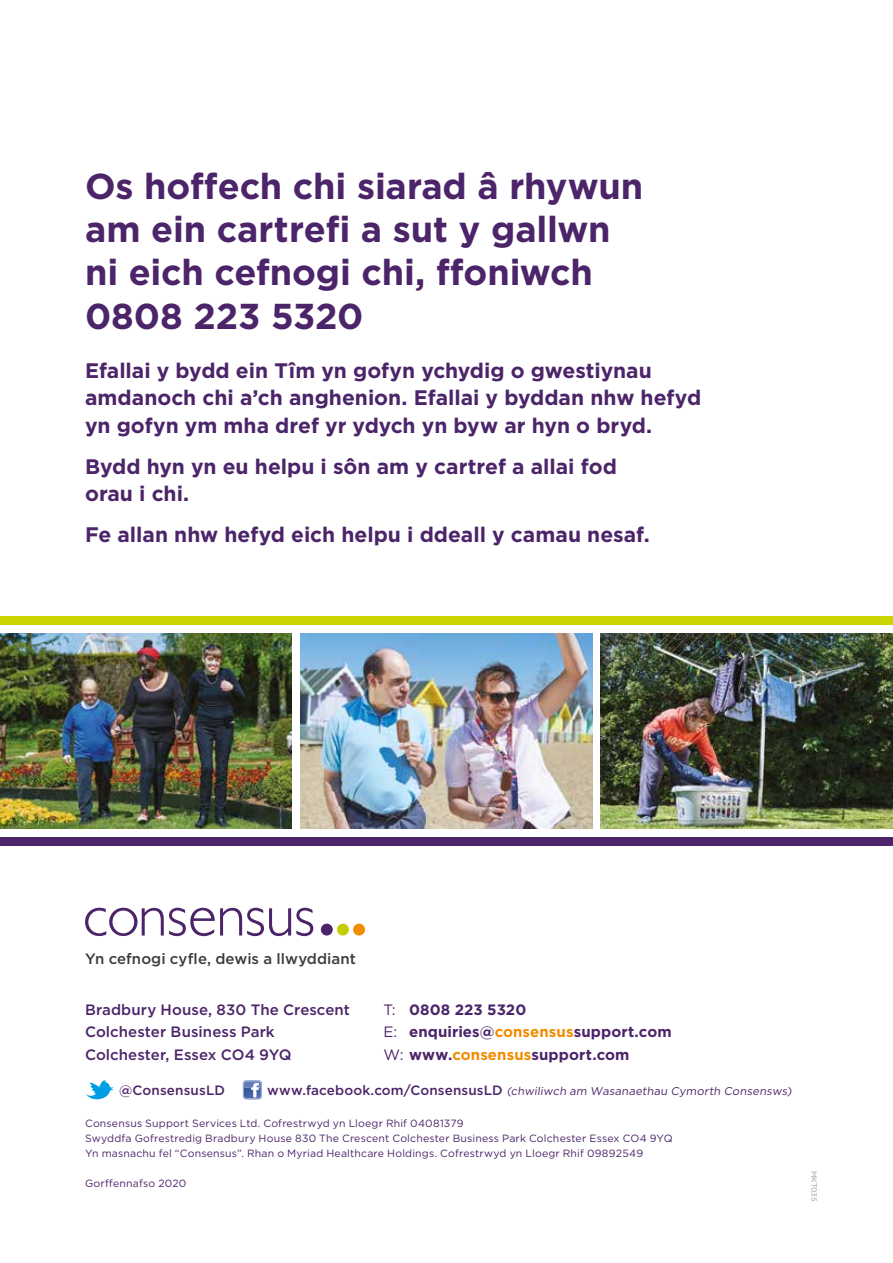
<style>
.page{position:relative;width:893px;height:1263px;background:#fff}
.page>*{position:absolute;margin:0;border:0;box-sizing:border-box;transform-origin:0 0}
.t1{font:700 36px/43.2px "Gotham";letter-spacing:-.005em;color:#4c2469}
.t2{font:700 21px/27.8px "Gotham";color:#4c2469}
.t3{font:500 15px "Gotham";letter-spacing:.005em;color:#4c2469}
.t4{font:700 15px "Gotham";letter-spacing:.01em;color:#4c2469}
.t5{font:500 15px "Gotham";color:#3c3c3b}
.t6{font:500 13.5px "Gotham";letter-spacing:.01em;color:#4c2469}
.t7{font:11.25px "Gotham";color:#4c2469}
.t8{font:10.5px/15px "Gotham";letter-spacing:.015em;color:#4c2469}
.t9{font:7.5px "Gotham";letter-spacing:-.025em;color:#9d9d9c}
.s1{font-weight:400}
.s2{color:#f28c00}
.s3{font-weight:500;font-size:13.5px}
</style>
<div class="page">
<img style="left:0;top:633px;width:292px;height:196px">
<img style="left:300px;top:633px;width:292px;height:196px">
<img style="left:600px;top:633px;width:293px;height:196px">
<div style="left:0;top:617px;width:893px;height:8px;background:#cad400"></div>
<div style="left:0;top:837px;width:893px;height:8px;background:#4c2469"></div>
<svg style="left:85px;top:908px;width:228px;height:28px"></svg>
<div style="left:321px;top:924px;width:12px;height:11px;background:#4c2469;border-radius:50%"></div>
<div style="left:337px;top:924px;width:12px;height:11px;background:#c3cd00;border-radius:50%"></div>
<div style="left:353px;top:924px;width:12px;height:11px;background:#f28c00;border-radius:50%"></div>
<svg style="left:86px;top:1080px;width:28px;height:19px"></svg>
<svg style="left:243px;top:1080px;width:19px;height:19px"></svg>
<h1 class="t1" style="left:85px;top:164px;width:560px">Os hoffech chi siarad â rhywun am ein cartrefi a sut y gallwn ni eich cefnogi chi, ffoniwch<br>0808 223 5320</h1>
<h2 class="t2" style="left:85px;top:356px;width:618px">Efallai y bydd ein Tîm yn gofyn ychydig o gwestiynau amdanoch chi a’ch anghenion. Efallai y byddan nhw hefyd yn gofyn ym mha dref yr ydych yn byw ar hyn o bryd.</h2>
<h2 class="t2" style="left:85px;top:452px;width:533px">Bydd hyn yn eu helpu i sôn am y cartref a allai fod orau i chi.</h2>
<h2 class="t2" style="left:85px;top:520px;width:566px">Fe allan nhw hefyd eich helpu i ddeall y camau nesaf.</h2>
<h3 class="t5" style="left:85px;top:948px;width:272px">Yn cefnogi cyfle, dewis a llwyddiant</h3>
<h3 class="t3" style="left:85px;top:999px;width:266px">Bradbury House, 830 The Crescent</h3>
<h3 class="t4" style="left:384px;top:999px;width:144px"><span class="s1">T:</span> 0808 223 5320</h3>
<h3 class="t3" style="left:85px;top:1022px;width:191px">Colchester Business Park</h3>
<h3 class="t4" style="left:384px;top:1022px;width:290px"><span class="s1">E:</span> enquiries@<span class="s2">consensus</span>support.com</h3>
<h3 class="t3" style="left:85px;top:1044px;width:208px">Colchester, Essex CO4 9YQ</h3>
<h3 class="t4" style="left:384px;top:1044px;width:247px"><span class="s1">W:</span> www.<span class="s2">consensus</span>support.com</h3>
<p class="t6" style="left:119px;top:1081px;width:107px">@ConsensusLD</p>
<p class="t7" style="left:267px;top:1083px;width:528px"><span class="s3">www. fa ce boo k . co m/Co n se n s u s L D</span> (chwiliwch am Wasanaethau Cymorth Consensws)</p>
<p class="t8" style="left:85px;top:1115px;width:589px">Consensus Support Services Ltd. Cofrestrwyd yn Lloegr Rhif 04081379<br>Swyddfa Gofrestredig Bradbury House 830 The Crescent Colchester Business Park Colchester Essex CO4 9YQ<br>Yn masnachu fel “Consensus”. Rhan o Myriad Healthcare Holdings. Cofrestrwyd yn Lloegr Rhif 09892549</p>
<p class="t8" style="left:85px;top:1175px;width:103px">Gorffennafso 2020</p>
<p class="t9" style="left:819px;top:1171px;width:32px;rotate:90deg">MKT035</p>
</div>
